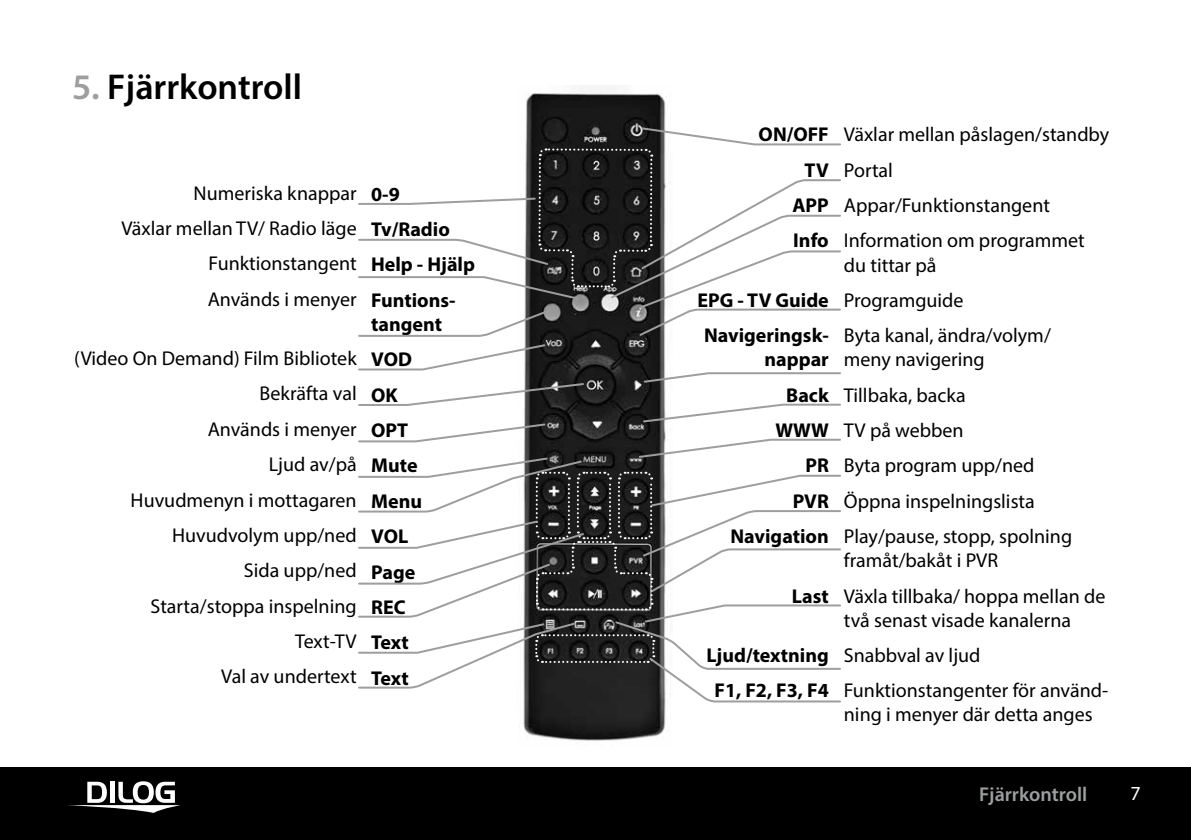
<style>
.page{position:relative;width:1191px;height:840px;background:#fff}
.page>*{position:absolute;margin:0;border:0;box-sizing:border-box;transform-origin:0 0}
.t1{font:600 36px "Myriad Pro";color:#000}
.t2{font:20px/35.4px "Myriad Pro";color:#000}
.t3{font:700 20px/35.4px "Myriad Pro";color:#000}
.t4{font:600 20px "Myriad Pro";color:#9c9e9f}
.t5{font:20px "Myriad Pro";color:#fff}
.s1{color:#9c9e9f}
</style>
<div class="page">
<div style="left:0;top:767px;width:1191px;height:72px;background:#000"></div>
<svg style="left:67px;top:781px;width:114px;height:31px"></svg>
<img style="left:523px;top:93px;width:143px;height:648px">
<svg style="left:358px;top:126px;width:483px;height:211px"></svg>
<svg style="left:358px;top:343px;width:483px;height:360px"></svg>
<h1 class="t1" style="left:72px;top:64px;width:231px"><span class="s1">5.</span> Fjärrkontroll</h1>
<p class="t2" style="left:121px;top:175px;width:237px;text-align:right">Numeriska knappar<br>Växlar mellan TV/ Radio läge<br>Funktionstangent<br>Används i menyer</p>
<p class="t2" style="left:74px;top:340px;width:284px;text-align:right">(Video On Demand) Film Bibliotek<br>Bekräfta val<br>Används i menyer<br>Ljud av/på<br>Huvudmenyn i mottagaren<br>Huvudvolym upp/ned<br>Sida upp/ned<br>Starta/stoppa inspelning<br>Text-TV<br>Val av undertext</p>
<p class="t3" style="left:371px;top:175px;width:105px">0-9<br>Tv/Radio<br>Help - Hjälp<br>Funtions-</p>
<p class="t3" style="left:371px;top:305px;width:72px">tangent<br>VOD<br>OK<br>OPT<br>Mute<br>Menu<br>VOL<br>Page<br>REC<br>Text<br>Text</p>
<p class="t3" style="left:758px;top:116px;width:72px;text-align:right">ON/OFF<br>TV<br>APP<br>Info</p>
<p class="t3" style="left:697px;top:281px;width:133px;text-align:center">EPG - TV Guide<br>Navigeringsk-</p>
<p class="t3" style="left:730px;top:341px;width:100px;text-align:right">nappar<br>Back<br>WWW<br>PR<br>PVR<br>Navigation</p>
<p class="t3" style="left:792px;top:577px;width:38px">Last</p>
<p class="t3" style="left:706px;top:636px;width:124px;text-align:center">Ljud/textning<br>F1, F2, F3, F4</p>
<p class="t2" style="left:844px;top:116px;width:267px">Växlar mellan påslagen/standby<br>Portal<br>Appar/Funktionstangent<br>Information om programmet</p>
<p class="t2" style="left:844px;top:247px;width:208px">du tittar på<br>Programguide<br>Byta kanal, ändra/volym/</p>
<p class="t2" style="left:844px;top:341px;width:230px">meny navigering<br>Tillbaka, backa<br>TV på webben<br>Byta program upp/ned<br>Öppna inspelningslista<br>Play/pause, stopp, spolning</p>
<p class="t2" style="left:844px;top:542px;width:263px">framåt/bakåt i PVR<br>Växla tillbaka/ hoppa mellan de</p>
<p class="t2" style="left:844px;top:601px;width:266px">två senast visade kanalerna<br>Snabbval av ljud<br>Funktionstangenter för använd-</p>
<p class="t2" style="left:844px;top:696px;width:250px">ning i menyer där detta anges</p>
<p class="t4" style="left:979px;top:781px;width:110px">Fjärrkontroll</p>
<p class="t5" style="left:1130px;top:780px;width:12px">7</p>
</div>
